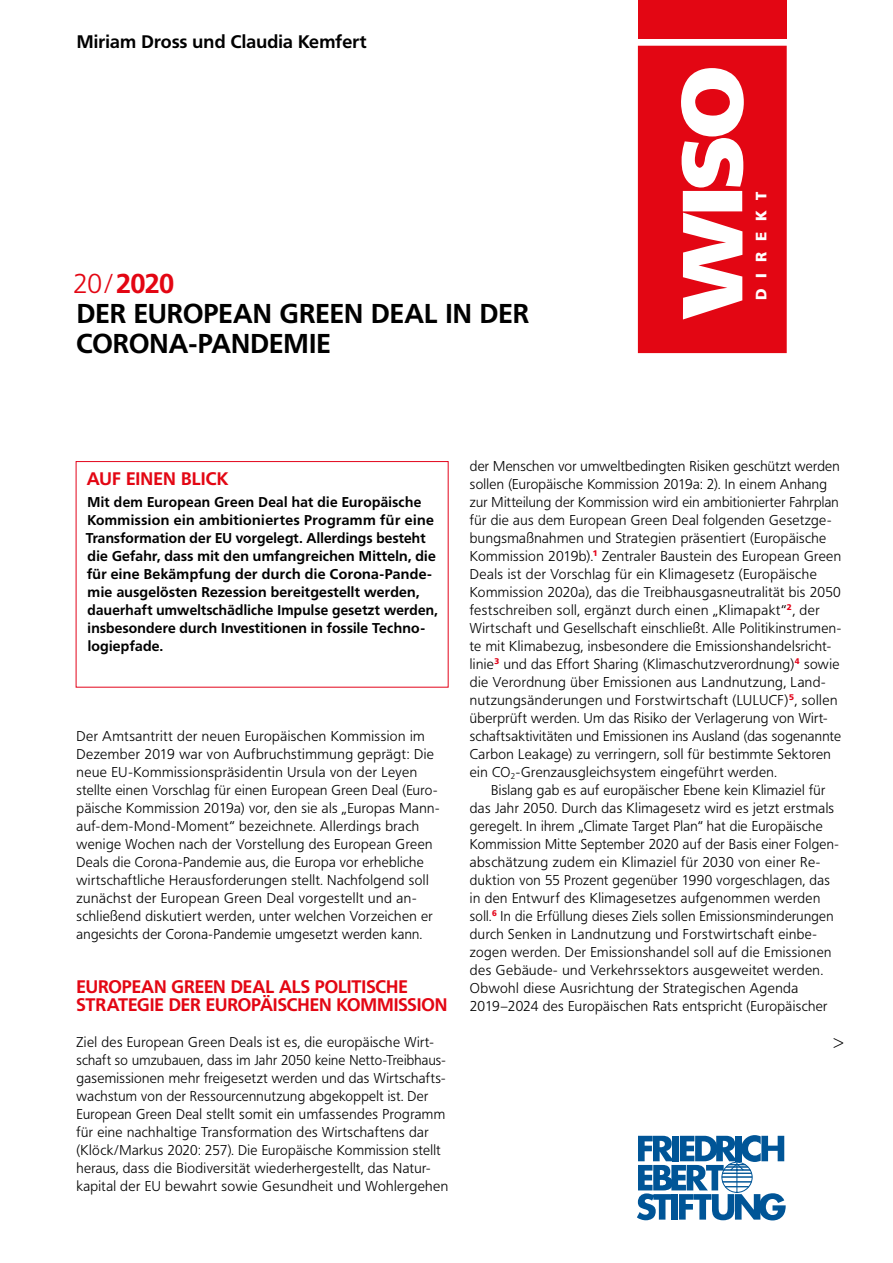
<style>
.page{position:relative;width:893px;height:1263px;background:#fff}
.page>*{position:absolute;margin:0;border:0;box-sizing:border-box;transform-origin:0 0}
.t1{font:700 27px/30px "Frutiger BQ";letter-spacing:.005em;color:#000}
.t2{font:700 18px/18px "Frutiger BQ";letter-spacing:-.005em;color:#e30613}
.t3{font:700 18px "Frutiger BQ";letter-spacing:.01em;color:#000}
.t4{font:900 15px "Frutiger BQ";letter-spacing:.73em;color:#fff}
.t5{font:300 14.1px/18px "Frutiger BQ";letter-spacing:.03em;color:#000}
.t6{font:700 14.1px/18px "Frutiger BQ";letter-spacing:.02em;color:#000}
.s1{font-weight:300;color:#e30613}
.s2{color:#e30613}
</style>
<div class="page">
<div style="left:76px;top:461px;width:373px;height:227px;border:1px solid #e3051b"></div>
<svg style="left:637px;top:1135px;width:149px;height:85px"></svg>
<div style="left:638px;top:0;width:149px;height:39px;background:#e30613"></div>
<svg style="left:638px;top:46px;width:149px;height:307px;fill:#e30613"></svg>
<p class="t3" style="left:77px;top:31px;width:291px">Miriam Dross und Claudia Kemfert</p>
<h1 class="t1" style="left:73px;top:269px;width:457px"><span class="s1">20/</span><span class="s2">2020<br></span>DER EUROPEAN GREEN DEAL IN DER<br>CORONA-PANDEMIE</h1>
<p class="t4" style="left:752px;top:300px;width:111px;rotate:-90deg">DIREKT</p>
<p class="t2" style="left:87px;top:469px;width:143px">AUF EINEN BLICK</p>
<p class="t6" style="left:86px;top:493px;width:353px">Mit dem European Green Deal hat die Europäische Kommission ein ambitioniertes Programm für eine Transformation der EU vorgelegt. Allerdings besteht die Gefahr, dass mit den umfangreichen Mitteln, die für eine Bekämpfung der durch die Corona-Pande&shy;mie ausgelösten Rezession bereitgestellt werden, dauerhaft umweltschädliche Impulse gesetzt werden, insbesondere durch Investitionen in fossile Techno&shy;logiepfade.</p>
<p class="t5" style="left:77px;top:727px;width:364px">Der Amtsantritt der neuen Europäischen Kommission im Dezember 2019 war von Aufbruchstimmung geprägt: Die neue EU-Kommissionspräsidentin Ursula von der Leyen stellte einen Vorschlag für einen European Green Deal (Euro&shy;päische Kommission 2019a) vor, den sie als „Europas Mann&shy;auf-dem-Mond-Moment“ bezeichnete. Allerdings brach wenige Wochen nach der Vorstellung des European Green Deals die Corona-Pandemie aus, die Europa vor erhebliche wirtschaftliche Herausforderungen stellt. Nachfolgend soll zunächst der European Green Deal vorgestellt und an&shy;schließend diskutiert werden, unter welchen Vorzeichen er angesichts der Corona-Pandemie umgesetzt werden kann.</p>
<p class="t2" style="left:77px;top:978px;width:373px">EUROPEAN GREEN DEAL ALS POLITISCHE<br>STRATEGIE DER EUROPÄISCHEN KOMMISSION</p>
<p class="t5" style="left:77px;top:1033px;width:373px">Ziel des European Green Deals ist es, die europäische Wirt&shy;schaft so umzubauen, dass im Jahr 2050 keine Netto-Treibhaus&shy;gasemissionen mehr freigesetzt werden und das Wirtschafts&shy;wachstum von der Ressourcennutzung abgekoppelt ist. Der European Green Deal stellt somit ein umfassendes Programm für eine nachhaltige Transformation des Wirtschaftens dar (Klöck/Markus 2020: 257). Die Europäische Kommission stellt heraus, dass die Biodiversität wiederhergestellt, das Natur&shy;kapital der EU bewahrt sowie Gesundheit und Wohlergehen</p>
<p class="t5" style="left:470px;top:457px;width:373px">der Menschen vor umweltbedingten Risiken geschützt werden sollen (Europäische Kommission 2019a: 2). In einem Anhang zur Mitteilung der Kommission wird ein ambitionierter Fahrplan für die aus dem European Green Deal folgenden Gesetzge&shy;bungsmaßnahmen und Strategien präsentiert (Europäische Kommission 2019b).<sup>1</sup> Zentraler Baustein des European Green Deals ist der Vorschlag für ein Klimagesetz (Europäische Kommission 2020a), das die Treibhausgasneutralität bis 2050 festschreiben soll, ergänzt durch einen „Klimapakt“<sup>2</sup>, der Wirtschaft und Gesellschaft einschließt. Alle Politikinstrumen&shy;te mit Klimabezug, insbesondere die Emissionshandelsricht&shy;linie<sup>3</sup> und das Effort Sharing (Klimaschutzverordnung)<sup>4</sup> sowie die Verordnung über Emissionen aus Landnutzung, Land&shy;nutzungsänderungen und Forstwirtschaft (LULUCF)<sup>5</sup>, sollen überprüft werden. Um das Risiko der Verlagerung von Wirt&shy;schaftsaktivitäten und Emissionen ins Ausland (das sogenannte Carbon Leakage) zu verringern, soll für bestimmte Sektoren ein CO<sub>2</sub>-Grenzausgleichsystem eingeführt werden.</p>
<p class="t5" style="left:470px;top:781px;width:370px;text-indent:21px">Bislang gab es auf europäischer Ebene kein Klimaziel für das Jahr 2050. Durch das Klimagesetz wird es jetzt erstmals geregelt. In ihrem „Climate Target Plan“ hat die Europäische Kommission Mitte September 2020 auf der Basis einer Folgen&shy;abschätzung zudem ein Klimaziel für 2030 von einer Re&shy;duktion von 55 Prozent gegenüber 1990 vorgeschlagen, das in den Entwurf des Klimagesetzes aufgenommen werden soll.<sup>6</sup> In die Erfüllung dieses Ziels sollen Emissionsminderungen durch Senken in Landnutzung und Forstwirtschaft einbe&shy;zogen werden. Der Emissionshandel soll auf die Emissionen des Gebäude- und Verkehrssektors ausgeweitet werden.<br>Obwohl diese Ausrichtung der Strategischen Agenda 2019–2024 des Europäischen Rats entspricht (Europäischer</p>
<p class="t5" style="left:834px;top:1034px;width:11px">&gt;</p>
</div>
